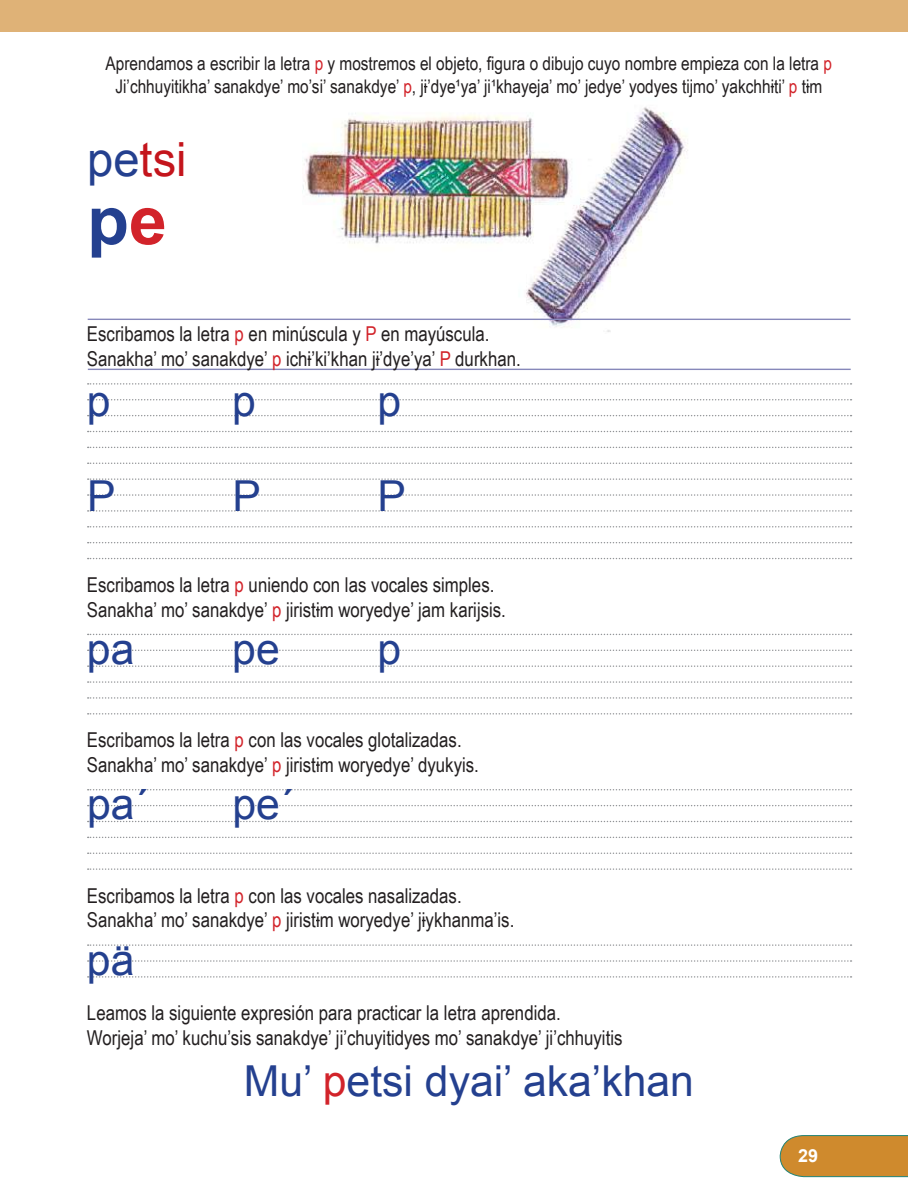
<style>
.page{position:relative;width:908px;height:1191px;background:#fff}
.page>*{position:absolute;margin:0;border:0;box-sizing:border-box;transform-origin:0 0}
.t1{font:700 68.2px "Arial";color:#24408f}
.t2{font:47px "Arial";color:#c4151c}
.t3{font:42.6px "Arial";color:#24408f}
.t4{font:20.4px/24.6px "Arial Narrow";color:#231f20}
.t5{font:18.8px/22.6px "Arial Narrow";color:#231f20;text-align:center}
.t6{font:700 18px "Arial";color:#fff}
.s1{color:#d2232a}
.s2{color:#24408f}
</style>
<div class="page">
<svg style="left:779px;top:1135px;width:128px;height:42px;background:#c88e3a"></svg>
<div style="left:0;top:0;width:907px;height:31px;background:#dfb277"></div>
<hr style="left:88px;top:369px;width:762px;height:1px;background:#8788ba">
<img style="left:302px;top:107px;width:391px;height:225px">
<svg style="left:88px;top:383px;width:763px;height:1px"></svg>
<svg style="left:88px;top:399px;width:763px;height:1px"></svg>
<svg style="left:88px;top:415px;width:763px;height:1px"></svg>
<svg style="left:88px;top:431px;width:763px;height:1px"></svg>
<svg style="left:88px;top:447px;width:763px;height:1px"></svg>
<svg style="left:88px;top:462px;width:763px;height:2px"></svg>
<svg style="left:88px;top:478px;width:763px;height:2px"></svg>
<svg style="left:88px;top:494px;width:763px;height:2px"></svg>
<svg style="left:88px;top:510px;width:763px;height:1px"></svg>
<svg style="left:88px;top:526px;width:763px;height:1px"></svg>
<svg style="left:88px;top:542px;width:763px;height:1px"></svg>
<svg style="left:88px;top:558px;width:763px;height:1px"></svg>
<svg style="left:88px;top:633px;width:763px;height:2px"></svg>
<svg style="left:88px;top:649px;width:763px;height:2px"></svg>
<svg style="left:88px;top:665px;width:763px;height:2px"></svg>
<svg style="left:88px;top:681px;width:763px;height:2px"></svg>
<svg style="left:88px;top:697px;width:763px;height:1px"></svg>
<svg style="left:88px;top:713px;width:763px;height:1px"></svg>
<svg style="left:88px;top:789px;width:763px;height:1px"></svg>
<svg style="left:88px;top:805px;width:763px;height:1px"></svg>
<svg style="left:88px;top:820px;width:763px;height:2px"></svg>
<svg style="left:88px;top:836px;width:763px;height:2px"></svg>
<svg style="left:88px;top:852px;width:763px;height:2px"></svg>
<svg style="left:88px;top:868px;width:763px;height:2px"></svg>
<svg style="left:88px;top:944px;width:763px;height:1px"></svg>
<svg style="left:88px;top:960px;width:763px;height:1px"></svg>
<svg style="left:88px;top:976px;width:763px;height:1px"></svg>
<hr style="left:88px;top:319px;width:762px;height:1px;background:#8788ba">
<p class="t5" style="left:106px;top:52px;width:727px">Aprendamos a escribir la letra <span class="s1">p</span> y mostremos el objeto, figura o dibujo cuyo nombre empieza con la letra <span class="s1">p<br></span>Ji’chhuyitikha’ sanakdye’ mo’si’ sanakdye’ <span class="s1">p</span>, ji’dye¹ya’ ji¹khayeja’ mo’ jedye’ yodyes tijmo’ yakchhiti’ <span class="s1">p</span> tim</p>
<h2 class="t2" style="left:87px;top:128px;width:101px"><span class="s2">pe</span>tsi</h2>
<h1 class="t1" style="left:87px;top:175px;width:81px">p<span class="s1">e</span></h1>
<p class="t4" style="left:87px;top:321px;width:435px">Escribamos la letra <span class="s1">p</span> en minúscula y <span class="s1">P</span> en mayúscula.<br>Sanakha’ mo’ sanakdye’ <span class="s1">p</span> ichi’ki’khan ji’dye’ya’ <span class="s1">P</span> durkhan.</p>
<h3 class="t3" style="left:87px;top:373px;width:25px">p</h3>
<h3 class="t3" style="left:232px;top:373px;width:25px">p</h3>
<h3 class="t3" style="left:377px;top:373px;width:25px">p</h3>
<h3 class="t3" style="left:87px;top:468px;width:30px">P</h3>
<h3 class="t3" style="left:232px;top:468px;width:30px">P</h3>
<h3 class="t3" style="left:377px;top:468px;width:30px">P</h3>
<p class="t4" style="left:87px;top:572px;width:420px">Escribamos la letra <span class="s1">p</span> uniendo con las vocales simples.<br>Sanakha’ mo’ sanakdye’ <span class="s1">p</span> jiristim woryedye’ jam karijsis.</p>
<h3 class="t3" style="left:87px;top:621px;width:49px">pa</h3>
<h3 class="t3" style="left:232px;top:621px;width:49px">pe</h3>
<h3 class="t3" style="left:377px;top:621px;width:25px">p</h3>
<p class="t4" style="left:87px;top:727px;width:393px">Escribamos la letra <span class="s1">p</span> con las vocales glotalizadas.<br>Sanakha’ mo’ sanakdye’ <span class="s1">p</span> jiristim woryedye’ dyukyis.</p>
<h3 class="t3" style="left:87px;top:776px;width:63px">pa´</h3>
<h3 class="t3" style="left:232px;top:776px;width:63px">pe´</h3>
<p class="t4" style="left:87px;top:882px;width:428px">Escribamos la letra <span class="s1">p</span> con las vocales nasalizadas.<br>Sanakha’ mo’ sanakdye’ <span class="s1">p</span> jiristim woryedye’ jiykhanma’is.</p>
<h3 class="t3" style="left:87px;top:932px;width:49px">pä</h3>
<p class="t4" style="left:87px;top:1000px;width:536px">Leamos la siguiente expresión para practicar la letra aprendida.<br>Worjeja’ mo’ kuchu’sis sanakdye’ ji’chuyitidyes mo’ sanakdye’ ji’chhuyitis</p>
<h3 class="t3" style="left:244px;top:1053px;width:451px">Mu’ <span class="s1">p</span>etsi dyai’ aka’khan</h3>
<p class="t6" style="left:797px;top:1143px;width:11px">29</p>
</div>
